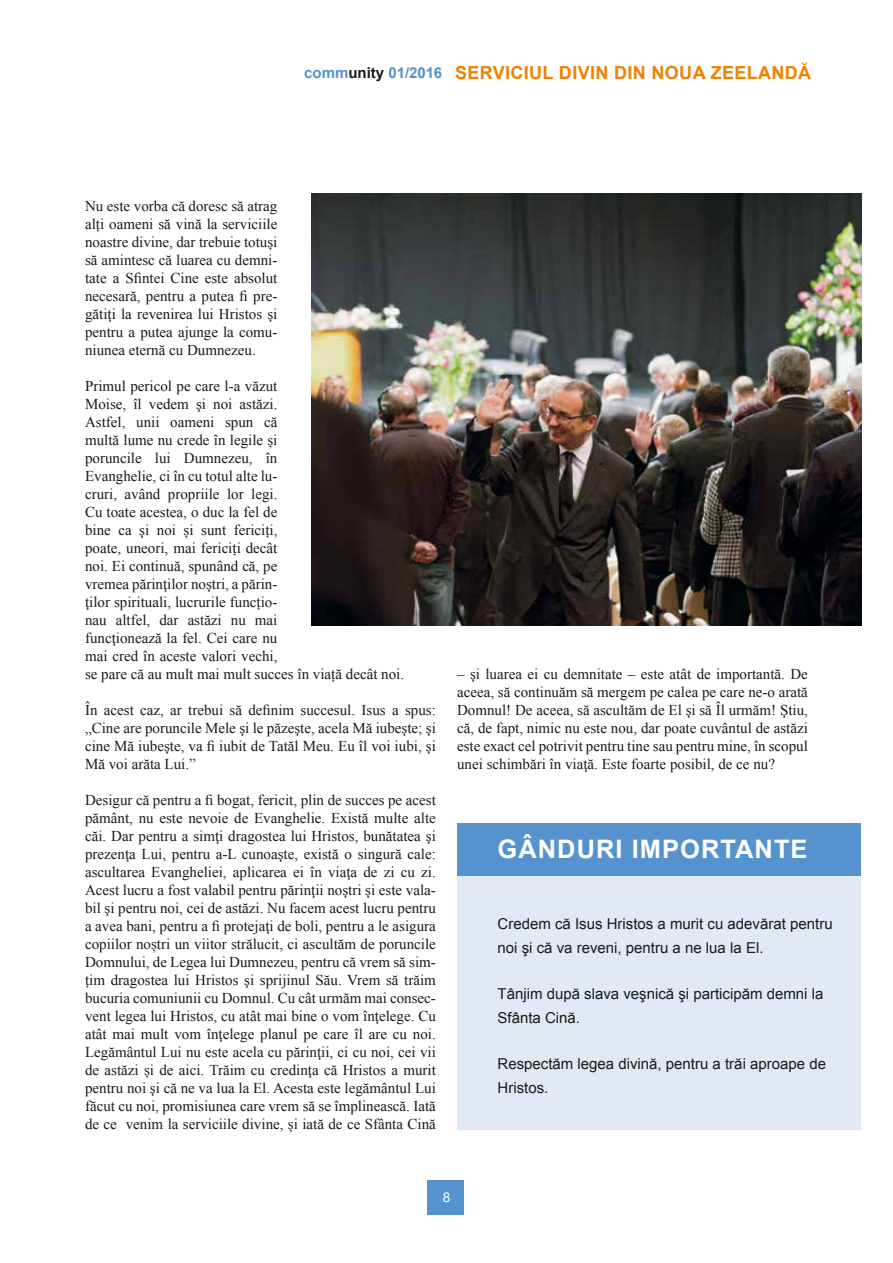
<style>
.page{position:relative;width:893px;height:1263px;background:#fff}
.page>*{position:absolute;margin:0;border:0;box-sizing:border-box;transform-origin:0 0}
.t1{font:700 25.5px "Arial";letter-spacing:.04em;color:#fff}
.t2{font:700 18px "Arial";letter-spacing:.02em;color:#f08100}
.t3{font:15px/18px "Times New Roman";color:#1a1a18;text-align:justify}
.t4{font:15px/24px "Arial";color:#1a1a18}
.t5{font:13.5px "Arial";color:#fff}
.s1{font-size:15px;color:#5592ce}
.s2{font-size:15px;color:#1a1a18}
</style>
<div class="page">
<div style="left:427px;top:1180px;width:34px;height:34px;background:#5592ce"></div>
<div style="left:429px;top:1180px;width:34px;height:34px;background:#5592ce"></div>
<div style="left:457px;top:823px;width:404px;height:306px;background:#e1e8f6"></div>
<div style="left:457px;top:823px;width:404px;height:53px;background:#5592ce"></div>
<img style="left:311px;top:193px;width:550px;height:432px">
<p class="t2" style="left:304px;top:61px;width:508px"><span class="s1">comm</span><span class="s2">unity</span> <span class="s1">01/2016</span> SERVICIUL DIVIN DIN NOUA ZEELANDĂ</p>
<p class="t3" style="left:85px;top:197px;width:194px">Nu este vorba că doresc să atrag alți oameni să vină la serviciile noastre divine, dar trebuie totuși să amintesc că luarea cu demni&shy;tate a Sfintei Cine este absolut necesară, pentru a putea fi pre&shy;gătiţi la revenirea lui Hristos şi pentru a putea ajunge la comu&shy;niunea eternă cu Dumnezeu.</p>
<p class="t3" style="left:85px;top:377px;width:321px;text-align:left">Primul pericol pe care l-a văzut<br>Moise, îl vedem şi noi astăzi.<br>Astfel, unii oameni spun că<br>multă lume nu crede în legile și<br>poruncile lui Dumnezeu, în<br>Evanghelie, ci în cu totul alte lu-<br>cruri, având propriile lor legi.<br>Cu toate acestea, o duc la fel de<br>bine ca şi noi și sunt fericiți,<br>poate, uneori, mai fericiți decât<br>noi. Ei continuă, spunând că, pe<br>vremea părinţilor noştri, a părin-<br>ţilor spirituali, lucrurile funcțio-<br>nau altfel, dar astăzi nu mai<br>funcţionează la fel. Cei care nu<br>mai cred în aceste valori vechi,<br>se pare că au mult mai mult succes în viață decât noi.</p>
<p class="t3" style="left:85px;top:701px;width:352px">În acest caz, ar trebui să definim succesul. Isus a spus: „Cine are poruncile Mele şi le păzeşte, acela Mă iubeşte; şi cine Mă iubeşte, va fi iubit de Tatăl Meu. Eu îl voi iubi, şi Mă voi arăta Lui.”</p>
<p class="t3" style="left:85px;top:791px;width:352px">Desigur că pentru a fi bogat, fericit, plin de succes pe acest pământ, nu este nevoie de Evanghelie. Există multe alte căi. Dar pentru a simţi dragostea lui Hristos, bunătatea şi prezenţa Lui, pentru a-L cunoaşte, există o singură cale: ascultarea Evangheliei, aplicarea ei în viaţa de zi cu zi.<br>Acest lucru a fost valabil pentru părinţii noştri şi este vala&shy;bil şi pentru noi, cei de astăzi. Nu facem acest lucru pentru a avea bani, pentru a fi protejaţi de boli, pentru a le asigura copiilor noștri un viitor strălucit, ci ascultăm de poruncile Domnului, de Legea lui Dumnezeu, pentru că vrem să sim&shy;țim dragostea lui Hristos şi sprijinul Său. Vrem să trăim bucuria comuniunii cu Domnul. Cu cât urmăm mai consec&shy;vent legea lui Hristos, cu atât mai bine o vom înţelege. Cu atât mai mult vom înţelege planul pe care îl are cu noi.<br>Legământul Lui nu este acela cu părinţii, ci cu noi, cei vii de astăzi și de aici. Trăim cu credinţa că Hristos a murit pentru noi şi că ne va lua la El. Acesta este legământul Lui făcut cu noi, promisiunea care vrem să se împlinească. Iată de ce venim la serviciile divine, și iată de ce Sfânta Cină</p>
<p class="t3" style="left:457px;top:665px;width:352px">– şi luarea ei cu demnitate – este atât de importantă. De aceea, să continuăm să mergem pe calea pe care ne-o arată Domnul! De aceea, să ascultăm de El şi să Îl urmăm! Ştiu, că, de fapt, nimic nu este nou, dar poate cuvântul de astăzi este exact cel potrivit pentru tine sau pentru mine, în scopul unei schimbări în viaţă. Este foarte posibil, de ce nu?</p>
<h1 class="t1" style="left:497px;top:832px;width:312px">GÂNDURI IMPORTANTE</h1>
<p class="t4" style="left:497px;top:912px;width:337px">Credem că Isus Hristos a murit cu adevărat pentru noi şi că va reveni, pentru a ne lua la El.</p>
<p class="t4" style="left:497px;top:982px;width:327px">Tânjim după slava veşnică şi participăm demni la<br>Sfânta Cină.</p>
<p class="t4" style="left:497px;top:1052px;width:330px">Respectăm legea divină, pentru a trăi aproape de<br>Hristos.</p>
<p class="t5" style="left:441px;top:1188px;width:11px">88</p>
</div>
